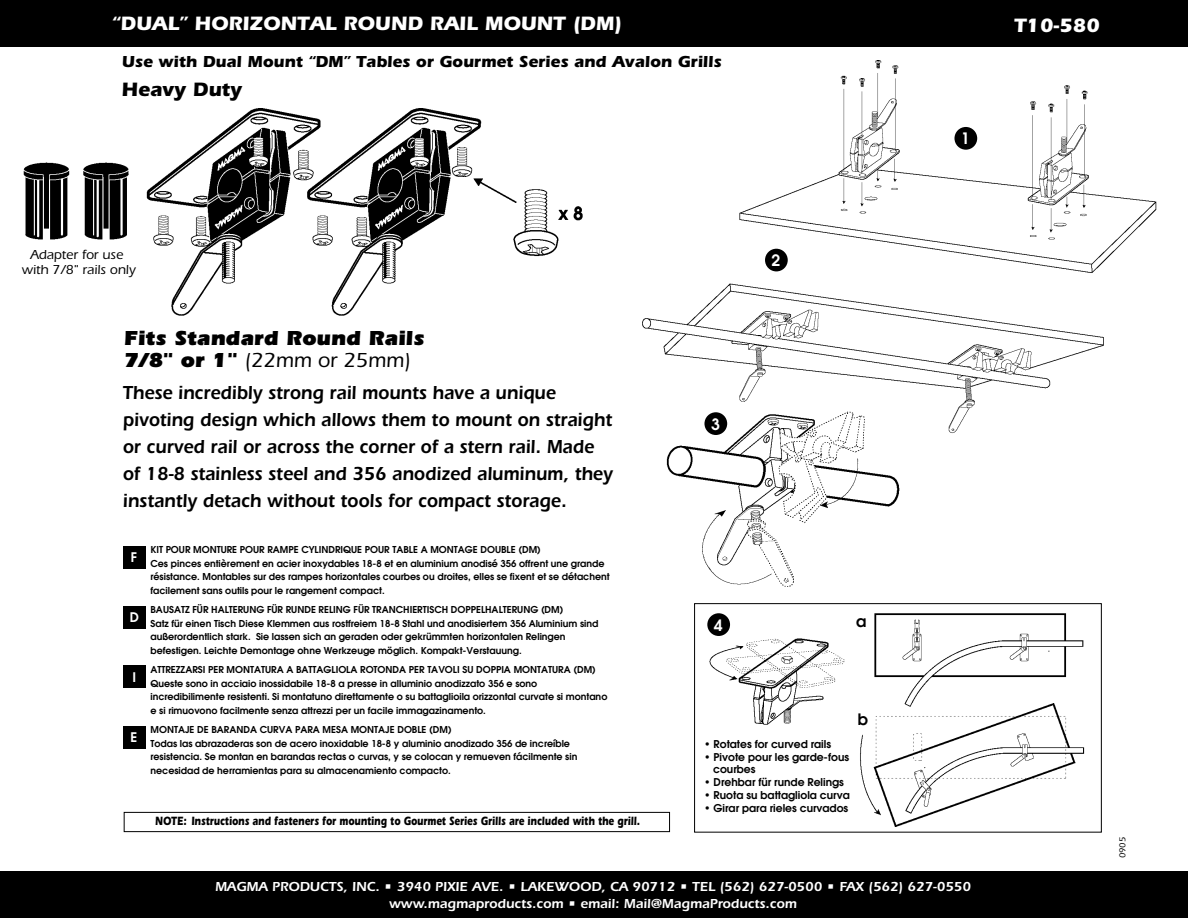
<style>
.page{position:relative;width:1188px;height:918px;background:#fff}
.page>*{position:absolute;margin:0;border:0;box-sizing:border-box;transform-origin:0 0}
.t1{font:900 21px/21.9px "Itc Eras";color:#000}
.t2{font:700 20.1px "Itc Eras";color:#fff}
.t3{font:700 20.1px "Itc Eras";color:#000}
.t4{font:600 19.5px/27px "Itc Eras";color:#000;scale:.92 1}
.t5{font:700 16.5px "Itc Eras";color:#000}
.t6{font:600 15.6px "Avant Garde";color:#fff}
.t7{font:600 15.6px "Avant Garde";color:#000}
.t8{font:600 13.5px/16.5px "Itc Eras";color:#fff;text-align:center}
.t9{font:500 13.5px/15px "Itc Eras";color:#000;text-align:center}
.t10{font:600 13.2px "Avant Garde";color:#fff}
.t11{font:700 12.45px "Itc Eras";color:#000;scale:.76 1}
.t12{font:600 10.8px/12.9px "Avant Garde";color:#000}
.t13{font:600 9.45px/13.5px "Avant Garde";color:#000}
.t14{font:500 9px "Itc Eras";color:#000}
.s1{font-weight:500}
</style>
<div class="page">
<img style="left:643px;top:60px;width:513px;height:766px">
<div style="left:0;top:0;width:1188px;height:46px;background:#000"></div>
<div style="left:0;top:872px;width:1188px;height:46px;background:#000"></div>
<div style="left:123px;top:546px;width:22px;height:22px;background:#000"></div>
<div style="left:123px;top:607px;width:22px;height:22px;background:#000"></div>
<div style="left:123px;top:727px;width:22px;height:22px;background:#000"></div>
<div style="left:123px;top:665px;width:22px;height:23px;background:#000"></div>
<div style="left:707px;top:613px;width:23px;height:23px;background:#000;border-radius:50%"></div>
<div style="left:765px;top:249px;width:23px;height:22px;background:#000;border-radius:50%"></div>
<div style="left:694px;top:603px;width:408px;height:230px;border:1px solid #000"></div>
<div style="left:704px;top:412px;width:23px;height:23px;background:#000;border-radius:50%"></div>
<img style="left:24px;top:108px;width:558px;height:208px">
<div style="left:954px;top:127px;width:23px;height:23px;background:#000;border-radius:50%"></div>
<div style="left:124px;top:812px;width:546px;height:20px;background:#fff;border:1px solid #000"></div>
<h2 class="t2" style="left:112px;top:11px;width:512px">“DUAL” HORIZONTAL ROUND RAIL MOUNT (DM)</h2>
<h3 class="t5" style="left:122px;top:52px;width:601px">Use with Dual Mount “DM” Tables or Gourmet Series and Avalon Grills</h3>
<h2 class="t3" style="left:122px;top:77px;width:122px">Heavy Duty</h2>
<h3 class="t9" style="left:22px;top:247px;width:115px">Adapter for use with 7/8" rails only</h3>
<h1 class="t1" style="left:124px;top:328px;width:302px">Fits Standard Round Rails<br>7/8" or 1" <span class="s1">(22mm or 25mm)</span></h1>
<p class="t4" style="left:123px;top:379px;width:534px">These incredibly strong rail mounts have a unique pivoting design which allows them to mount on straight or curved rail or across the corner of a stern rail. Made of 18-8 stainless steel and 356 anodized aluminum, they instantly detach without tools for compact storage.</p>
<p class="t13" style="left:150px;top:543px;width:461px">KIT POUR MONTURE POUR RAMPE CYLINDRIQUE POUR TABLE A MONTAGE DOUBLE (DM)<br>Ces pinces entièrement en acier inoxydables 18-8 et en aluminium anodisé 356 offrent une grande résistance. Montables sur des rampes horizontales courbes ou droites, elles se fixent et se détachent facilement sans outils pour le rangement compact.</p>
<p class="t13" style="left:150px;top:603px;width:449px">BAUSATZ FÜR HALTERUNG FÜR RUNDE RELING FÜR TRANCHIERTISCH DOPPELHALTERUNG (DM)<br>Satz für einen Tisch Diese Klemmen aus rostfreiem 18-8 Stahl und anodisiertem 356 Aluminium sind außerordentlich stark. Sie lassen sich an geraden oder gekrümmten horizontalen Relingen befestigen. Leichte Demontage ohne Werkzeuge möglich. Kompakt-Verstauung.</p>
<p class="t13" style="left:150px;top:663px;width:458px">ATTREZZARSI PER MONTATURA A BATTAGLIOLA ROTONDA PER TAVOLI SU DOPPIA MONTATURA (DM)<br>Queste sono in acciaio inossidabile 18-8 a presse in alluminio anodizzato 356 e sono incredibilimente resistenti. Si montatuno direttamente o su battaglioila orizzontal curvate si montano e si rimuovono facilmente senza attrezzi per un facile immagazinamento.</p>
<p class="t13" style="left:150px;top:723px;width:428px">MONTAJE DE BARANDA CURVA PARA MESA MONTAJE DOBLE (DM)<br>Todas las abrazaderas son de acero inoxidable 18-8 y aluminio anodizado 356 de increíble resistencia. Se montan en barandas rectas o curvas, y se colocan y remueven fácilmente sin necesidad de herramientas para su almacenamiento compacto.</p>
<h3 class="t10" style="left:131px;top:548px;width:8px">F</h3>
<h3 class="t10" style="left:130px;top:609px;width:11px">D</h3>
<h3 class="t10" style="left:132px;top:668px;width:5px">I</h3>
<h3 class="t10" style="left:131px;top:729px;width:8px">E</h3>
<h3 class="t11" style="left:155px;top:814px;width:639px">NOTE: Instructions and fasteners for mounting to Gourmet Series Grills are included with the grill.</h3>
<h3 class="t6" style="left:772px;top:250px;width:10px">2</h3>
<h3 class="t6" style="left:711px;top:414px;width:10px">3</h3>
<h3 class="t6" style="left:714px;top:615px;width:10px">4</h3>
<h3 class="t7" style="left:856px;top:612px;width:12px">a</h3>
<h3 class="t7" style="left:858px;top:709px;width:12px">b</h3>
<p class="t12" style="left:704px;top:737px;width:128px">• Rotates for curved rails</p>
<p class="t12" style="left:713px;top:750px;width:137px;text-indent:-9px">• Pivote pour les garde-fous courbes</p>
<p class="t12" style="left:704px;top:776px;width:141px">• Drehbar für runde Relings</p>
<p class="t12" style="left:704px;top:789px;width:147px">• Ruota su battagliola curva</p>
<p class="t12" style="left:704px;top:802px;width:146px">• Girar para rieles curvados</p>
<h3 class="t6" style="left:961px;top:128px;width:10px">1</h3>
<h3 class="t8" style="left:215px;top:879px;width:757px">MAGMA PRODUCTS, INC. • 3940 PIXIE AVE. • LAKEWOOD, CA 90712 • TEL (562) 627-0500 • FAX (562) 627-0550 www.magmaproducts.com • email: Mail@MagmaProducts.com</h3>
<h2 class="t2" style="left:1014px;top:13px;width:87px">T10-580</h2>
<p class="t14" style="left:1118px;top:858px;width:23px;rotate:-90deg">0905</p>
</div>
